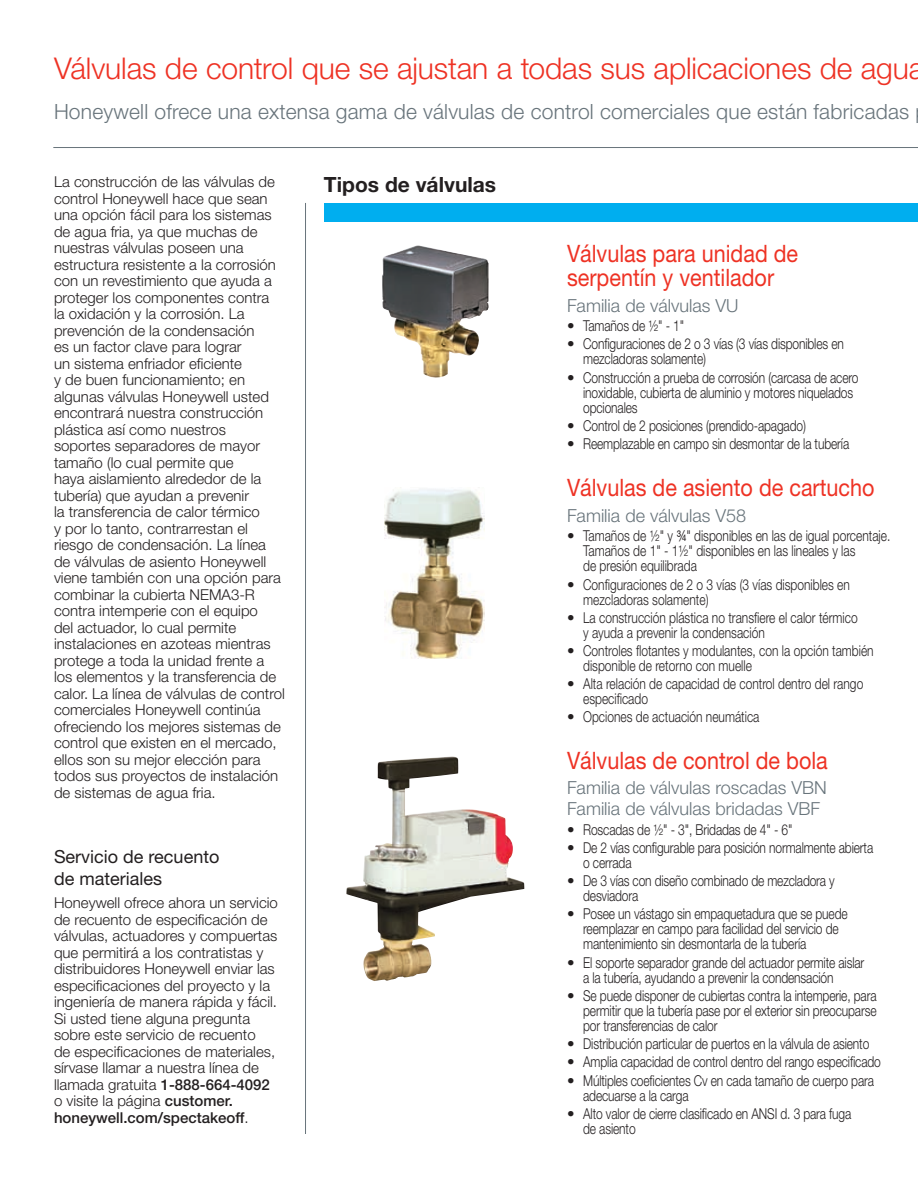
<style>
.page{position:relative;width:918px;height:1188px;background:#fff}
.page>*{position:absolute;margin:0;border:0;box-sizing:border-box;transform-origin:0 0}
.t1{font:300 30px "Helvetica Neue";letter-spacing:-.005em;color:#ee3224}
.t2{font:24px/24px "Helvetica Neue";color:#ee3224;scale:.9 1}
.t3{font:300 21px "Helvetica Neue";letter-spacing:.01em;color:#68747b}
.t4{font:700 21px "Helvetica Neue";color:#231f20}
.t5{font:300 18px/21px "Helvetica Neue";color:#68747b}
.t6{font:18px/21.6px "Helvetica Neue";color:#231f20}
.t7{font:300 15px/16.5px "Helvetica Neue";color:#231f20}
.s1{font-weight:500}
.s2{font-weight:400}
</style>
<div class="page">
<div style="left:324px;top:203px;width:594px;height:19px;background:#00aeef"></div>
<hr style="left:53px;top:147px;width:865px;height:1px;background:#68747b">
<img style="left:382px;top:246px;width:107px;height:132px">
<img style="left:384px;top:489px;width:100px;height:169px">
<hr style="left:305px;top:203px;width:1px;height:931px;background:#68747b">
<img style="left:346px;top:757px;width:178px;height:224px">
<h1 class="t1" style="left:54px;top:50px;width:872px">Válvulas de control que se ajustan a todas sus aplicaciones de agua</h1>
<h3 class="t3" style="left:54px;top:99px;width:857px">Honeywell ofrece una extensa gama de válvulas de control comerciales que están fabricadas</h3>
<p class="t7" style="left:54px;top:173px;width:232px">La construcción de las válvulas de control Honeywell hace que sean una opción fácil para los sistemas de agua fria, ya que muchas de nuestras válvulas poseen una estructura resistente a la corrosión con un revestimiento que ayuda a proteger los componentes contra<br>la oxidación y la corrosión. La prevención de la condensación<br>es un factor clave para lograr<br>un sistema enfriador eficiente<br>y de buen funcionamiento; en algunas válvulas Honeywell usted encontrará nuestra construcción plástica así como nuestros soportes separadores de mayor tamaño (lo cual permite que<br>haya aislamiento alrededor de la tubería) que ayudan a prevenir<br>la transferencia de calor térmico<br>y por lo tanto, contrarrestan el riesgo de condensación. La línea de válvulas de asiento Honeywell viene también con una opción para combinar la cubierta NEMA3-R contra intemperie con el equipo<br>del actuador, lo cual permite instalaciones en azoteas mientras protege a toda la unidad frente a los elementos y la transferencia de calor. La línea de válvulas de control comerciales Honeywell continúa ofreciendo los mejores sistemas de control que existen en el mercado, ellos son su mejor elección para todos sus proyectos de instalación de sistemas de agua fria.</p>
<p class="t6" style="left:54px;top:846px;width:167px">Servicio de recuento de materiales</p>
<p class="t7" style="left:54px;top:894px;width:225px">Honeywell ofrece ahora un servicio de recuento de especificación de válvulas, actuadores y compuertas que permitirá a los contratistas y distribuidores Honeywell enviar las especificaciones del proyecto y la ingeniería de manera rápida y fácil.<br>Si usted tiene alguna pregunta sobre este servicio de recuento<br>de especificaciones de materiales, sírvase llamar a nuestra línea de llamada gratuita <span class="s1">1-888-664-4092 </span>o visite la página <span class="s1">customer. honeywell.com/spectakeoff</span>.</p>
<h3 class="t4" style="left:324px;top:171px;width:174px">Tipos de válvulas</h3>
<h2 class="t2" style="left:567px;top:241px;width:258px">Válvulas para unidad de serpentín y ventilador</h2>
<p class="t5" style="left:567px;top:295px;width:173px">Familia de válvulas VU</p>
<p class="t7" style="left:567px;top:317px;width:119px">• Tamaños de ½" - 1"</p>
<p class="t7" style="left:583px;top:336px;width:262px;line-height:15px;text-indent:-16px">• Configuraciones de 2 o 3 vías (3 vías disponibles en mezcladoras solamente)</p>
<p class="t7" style="left:583px;top:370px;width:277px;line-height:15px;text-indent:-16px">• Construcción a prueba de corrosión (carcasa de acero inoxidable, cubierta de aluminio y motores niquelados opcionales</p>
<p class="t7" style="left:567px;top:417px;width:240px">• Control de 2 posiciones (prendido-apagado)</p>
<p class="t7" style="left:567px;top:435px;width:284px">• Reemplazable en campo sin desmontar de la tubería</p>
<h2 class="t2" style="left:567px;top:475px;width:343px">Válvulas de asiento de cartucho</h2>
<p class="t5" style="left:567px;top:505px;width:181px">Familia de válvulas V58</p>
<p class="t7" style="left:583px;top:528px;width:309px;line-height:15px;text-indent:-16px">• Tamaños de ½" y <span class="s2">¾</span>" disponibles en las de igual porcentaje.<br>Tamaños de 1" - 1½" disponibles en las lineales y las<br>de presión equilibrada</p>
<p class="t7" style="left:583px;top:576px;width:268px;line-height:15px;text-indent:-16px">• Configuraciones de 2 o 3 vías (3 vías disponibles en mezcladoras solamente)</p>
<p class="t7" style="left:583px;top:610px;width:276px;line-height:15px;text-indent:-16px">• La construcción plástica no transfiere el calor térmico y ayuda a prevenir la condensación</p>
<p class="t7" style="left:583px;top:643px;width:292px;line-height:15px;text-indent:-16px">• Controles flotantes y modulantes, con la opción también disponible de retorno con muelle</p>
<p class="t7" style="left:583px;top:676px;width:282px;line-height:15px;text-indent:-16px">• Alta relación de capacidad de control dentro del rango especificado</p>
<p class="t7" style="left:567px;top:709px;width:194px">• Opciones de actuación neumática</p>
<h2 class="t2" style="left:567px;top:748px;width:291px">Válvulas de control de bola</h2>
<p class="t5" style="left:567px;top:777px;width:261px">Familia de válvulas roscadas VBN<br>Familia de válvulas bridadas VBF</p>
<p class="t7" style="left:567px;top:821px;width:227px">• Roscadas de ½" - 3", Bridadas de 4" - 6"</p>
<p class="t7" style="left:583px;top:840px;width:292px;line-height:15px;text-indent:-16px">• De 2 vías configurable para posición normalmente abierta o cerrada</p>
<p class="t7" style="left:583px;top:873px;width:253px;line-height:15px;text-indent:-16px">• De 3 vías con diseño combinado de mezcladora y desviadora</p>
<p class="t7" style="left:583px;top:906px;width:266px;line-height:15px;text-indent:-16px">• Posee un vástago sin empaquetadura que se puede reemplazar en campo para facilidad del servicio de mantenimiento sin desmontarla de la tubería</p>
<p class="t7" style="left:583px;top:955px;width:283px;line-height:15px;text-indent:-16px">• El soporte separador grande del actuador permite aislar a la tubería, ayudando a prevenir la condensación</p>
<p class="t7" style="left:583px;top:988px;width:295px;line-height:15px;text-align:justify;text-indent:-16px">• Se puede disponer de cubiertas contra la intemperie, para permitir que la tubería pase por el exterior sin preocuparse por transferencias de calor</p>
<p class="t7" style="left:567px;top:1035px;width:304px">• Distribución particular de puertos en la válvula de asiento</p>
<p class="t7" style="left:567px;top:1054px;width:315px">• Amplia capacidad de control dentro del rango especificado</p>
<p class="t7" style="left:583px;top:1072px;width:292px;line-height:15px;text-indent:-16px">• Múltiples coeficientes Cv en cada tamaño de cuerpo para adecuarse a la carga</p>
<p class="t7" style="left:583px;top:1106px;width:270px;line-height:15px;text-indent:-16px">• Alto valor de cierre clasificado en ANSI d. 3 para fuga de asiento</p>
</div>
